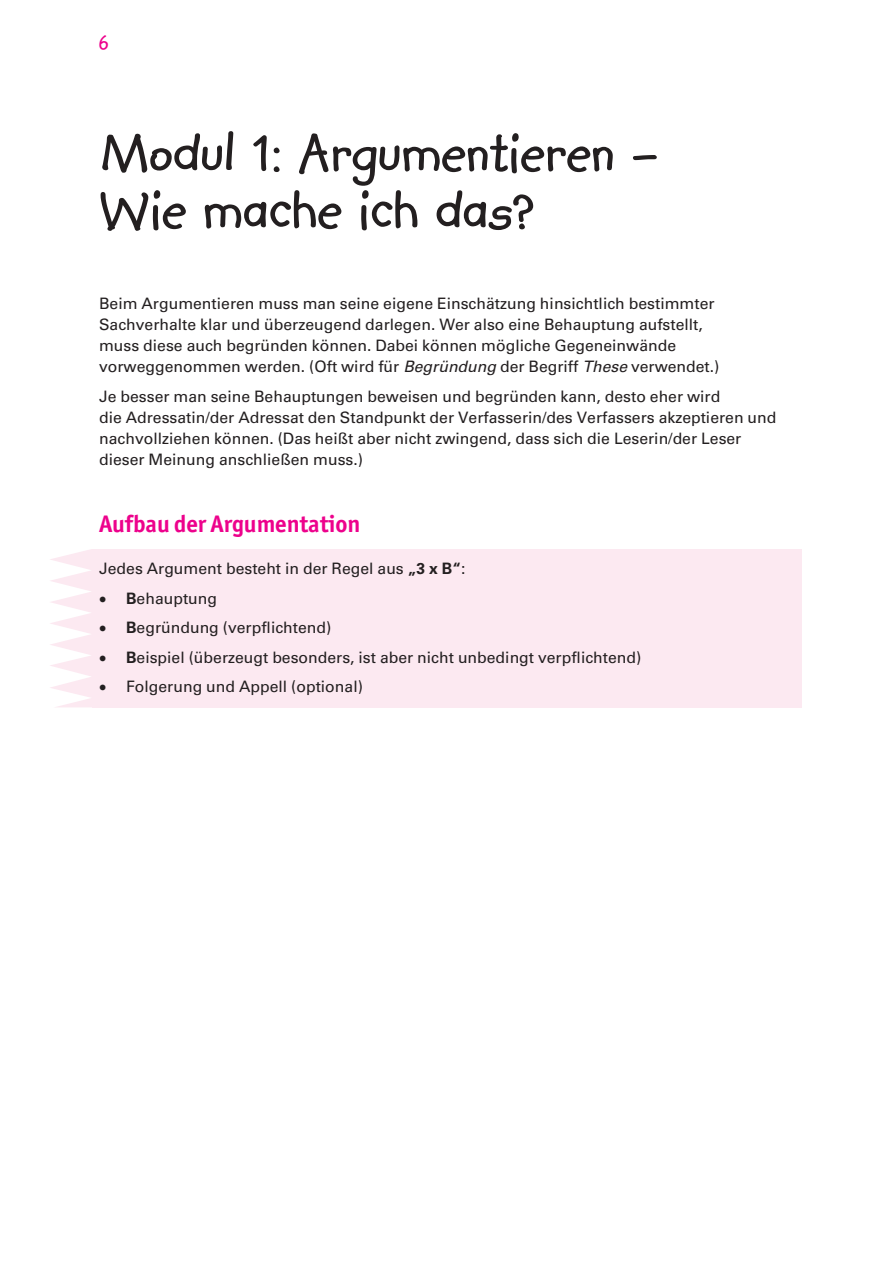
<style>
.page{position:relative;width:896px;height:1266px;background:#fff}
.page>*{position:absolute;margin:0;border:0;box-sizing:border-box;transform-origin:0 0}
.t1{font:60px/57px "Kidprint MT Bold";color:#231f20}
.t2{font:700 24px "Officina San ITC";letter-spacing:-.005em;color:#ed028c}
.t3{font:22.5px "Kidprint MT Bold";color:#ed028c}
.t4{font:15.75px/21px "Univers LT Std";color:#231f20}
.s1{font-style:italic}
.s2{font-weight:700}
</style>
<div class="page">
<div style="left:92px;top:549px;width:709px;height:158px;background:#fce9f1"></div>
<svg style="left:50px;top:549px;width:42px;height:158px"></svg>
<h3 class="t3" style="left:99px;top:31px;width:11px">6</h3>
<h1 class="t1" style="left:99px;top:125px;width:561px">Modul 1: Argumentieren –<br>Wie mache ich das?</h1>
<p class="t4" style="left:99px;top:293px;width:621px">Beim Argumentieren muss man seine eigene Einschätzung hinsichtlich bestimmter Sachverhalte klar und überzeugend darlegen. Wer also eine Behauptung aufstellt, muss diese auch begründen können. Dabei können mögliche Gegeneinwände vorweggenommen werden. (Oft wird für <span class="s1">Begründung</span> der Begriff <span class="s1">These</span> verwendet.)</p>
<p class="t4" style="left:99px;top:385px;width:678px">Je besser man seine Behauptungen beweisen und begründen kann, desto eher wird<br>die Adressatin/der Adressat den Standpunkt der Verfasserin/des Verfassers akzeptieren und nachvollziehen können. (Das heißt aber nicht zwingend, dass sich die Leserin/der Leser dieser Meinung anschließen muss.)</p>
<h2 class="t2" style="left:99px;top:508px;width:262px">Aufbau der Argumentation</h2>
<p class="t4" style="left:99px;top:558px;width:368px">Jedes Argument besteht in der Regel aus <span class="s2">„3 x B“</span>:</p>
<p class="t4" style="left:99px;top:587px;width:119px">• <span class="s2">B</span>ehauptung</p>
<p class="t4" style="left:99px;top:617px;width:234px">• <span class="s2">B</span>egründung (verpflichtend)</p>
<p class="t4" style="left:99px;top:646px;width:543px">• <span class="s2">B</span>eispiel (überzeugt besonders, ist aber nicht unbedingt verpflichtend)</p>
<p class="t4" style="left:99px;top:676px;width:265px">• Folgerung und Appell (optional)</p>
</div>
